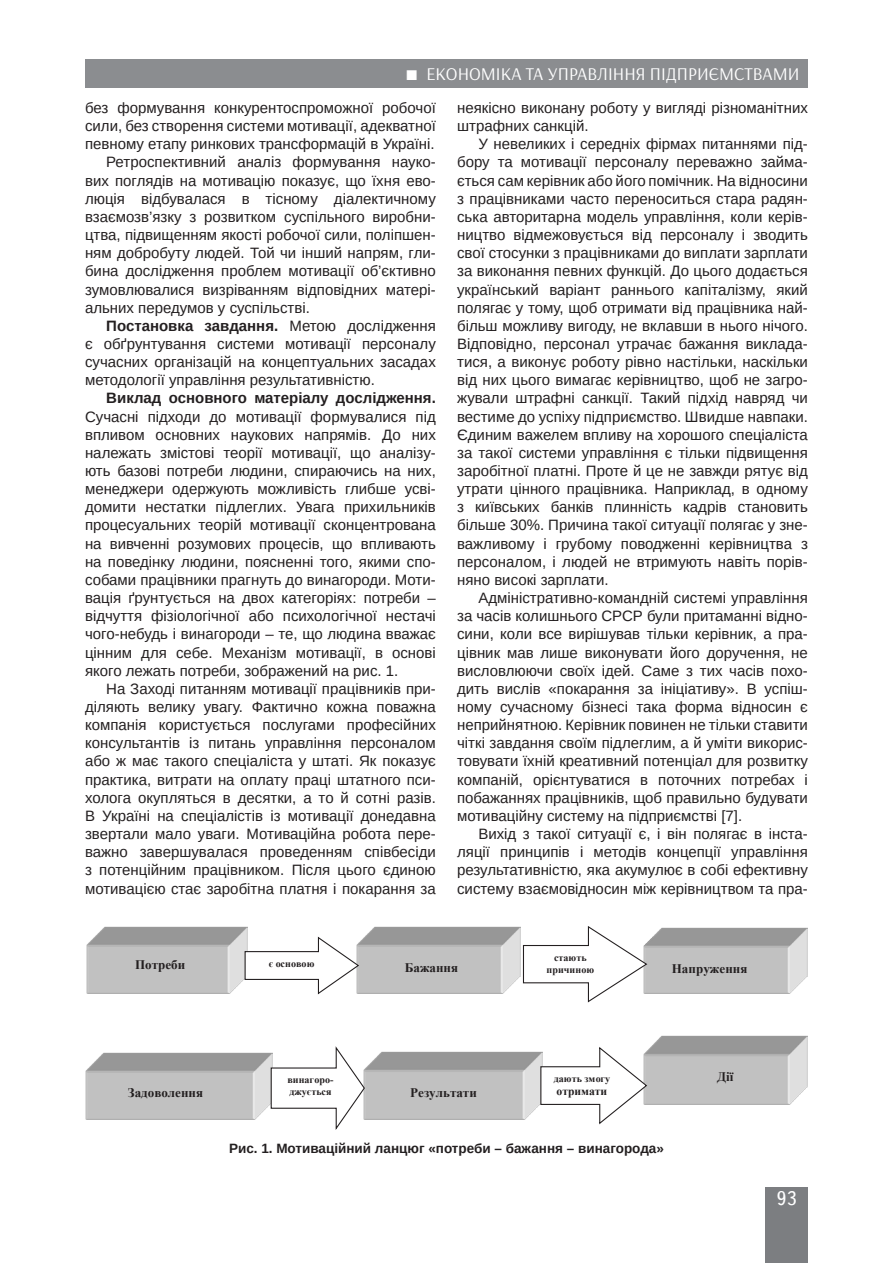
<style>
.page{position:relative;width:893px;height:1263px;background:#fff}
.page>*{position:absolute;margin:0;border:0;box-sizing:border-box;transform-origin:0 0}
.t1{font:19.5px "Ukrainian Text";color:#fff}
.t2{font:18px "Arsenal";color:#fff}
.Текст_основной_G{font:15px/18.1px "Arimo";color:#231f20;text-align:justify}
.Рисунок{font:700 13.5px "Arimo";color:#231f20}
.t3{font:700 13.05px "Times New Roman";color:#231f20}
.t4{font:700 11.7px "Times New Roman";letter-spacing:-.005em;color:#231f20}
.t5{font:700 10.05px/12px "Times New Roman";color:#231f20}
.s1{font-weight:700}
</style>
<div class="page">
<div style="left:765px;top:1187px;width:43px;height:76px;background:#7c7e81"></div>
<div style="left:85px;top:59px;width:723px;height:29px;background:#8b8d90"></div>
<svg style="left:105px;top:926px;width:416px;height:9px"></svg>
<img style="left:87px;top:927px;width:160px;height:67px">
<div style="left:88px;top:951px;width:140px;height:37px;background:#c1c1c1"></div>
<img style="left:85px;top:1053px;width:185px;height:67px">
<div style="left:86px;top:1077px;width:167px;height:36px;background:#c1c1c1"></div>
<img style="left:366px;top:1052px;width:174px;height:68px">
<div style="left:366px;top:1076px;width:157px;height:37px;background:#c1c1c1"></div>
<img style="left:356px;top:927px;width:165px;height:67px">
<div style="left:360px;top:951px;width:141px;height:37px;background:#c1c1c1"></div>
<img style="left:648px;top:1036px;width:160px;height:68px">
<div style="left:648px;top:1060px;width:140px;height:38px;background:#c1c1c1"></div>
<img style="left:648px;top:927px;width:160px;height:67px">
<div style="left:648px;top:952px;width:140px;height:36px;background:#c1c1c1"></div>
<svg style="left:244px;top:935px;width:116px;height:60px"></svg>
<img style="left:246px;top:957px;width:92px;height:17px">
<svg style="left:270px;top:1046px;width:96px;height:84px"></svg>
<img style="left:272px;top:1074px;width:78px;height:28px">
<svg style="left:540px;top:1047px;width:108px;height:78px"></svg>
<img style="left:541px;top:1072px;width:82px;height:27px">
<svg style="left:522px;top:926px;width:126px;height:77px"></svg>
<img style="left:524px;top:951px;width:93px;height:26px">
<p class="t2" style="left:426px;top:63px;width:375px">ЕКОНОМІКА ТА УПРАВЛІННЯ ПІДПРИЄМСТВАМИ</p>
<p class="Текст_основной_G" style="left:85px;top:99px;width:352px">без формування конкурентоспроможної робочої сили, без створення системи мотивації, адекватної певному етапу ринкових трансформацій в Україні.</p>
<p class="Текст_основной_G" style="left:85px;top:153px;width:352px;text-indent:21px">Ретроспективний аналіз формування науко&shy;вих поглядів на мотивацію показує, що їхня ево&shy;люція відбувалася в тісному діалектичному взаємозв’язку з розвитком суспільного виробни&shy;цтва, підвищенням якості робочої сили, поліпшен&shy;ням добробуту людей. Той чи інший напрям, гли&shy;бина дослідження проблем мотивації об’єктивно зумовлювалися визріванням відповідних матері&shy;альних передумов у суспільстві.</p>
<p class="Текст_основной_G" style="left:85px;top:317px;width:352px;text-indent:21px"><span class="s1">Постановка завдання.</span> Метою дослідження є обґрунтування системи мотивації персоналу сучасних організацій на концептуальних засадах методології управління результативністю.</p>
<p class="Текст_основной_G" style="left:85px;top:389px;width:352px;text-indent:21px"><span class="s1">Виклад основного матеріалу дослідження.<br></span>Сучасні підходи до мотивації формувалися під впливом основних наукових напрямів. До них належать змістові теорії мотивації, що аналізу&shy;ють базові потреби людини, спираючись на них, менеджери одержують можливість глибше усві&shy;домити нестатки підлеглих. Увага прихильників процесуальних теорій мотивації сконцентрована на вивченні розумових процесів, що впливають на поведінку людини, поясненні того, якими спо&shy;собами працівники прагнуть до винагороди. Моти&shy;вація ґрунтується на двох категоріях: потреби – відчуття фізіологічної або психологічної нестачі чого-небудь і винагороди – те, що людина вважає цінним для себе. Механізм мотивації, в основі якого лежать потреби, зображений на рис. 1.</p>
<p class="Текст_основной_G" style="left:85px;top:680px;width:352px;text-indent:21px">На Заході питанням мотивації працівників при&shy;діляють велику увагу. Фактично кожна поважна компанія користується послугами професійних консультантів із питань управління персоналом або ж має такого спеціаліста у штаті. Як показує практика, витрати на оплату праці штатного пси&shy;холога окупляться в десятки, а то й сотні разів.<br>В Україні на спеціалістів із мотивації донедавна звертали мало уваги. Мотиваційна робота пере&shy;важно завершувалася проведенням співбесіди з потенційним працівником. Після цього єдиною мотивацією стає заробітна платня і покарання за</p>
<p class="Текст_основной_G" style="left:457px;top:99px;width:352px">неякісно виконану роботу у вигляді різноманітних штрафних санкцій.</p>
<p class="Текст_основной_G" style="left:457px;top:135px;width:352px;text-indent:21px">У невеликих і середніх фірмах питаннями під&shy;бору та мотивації персоналу переважно займа&shy;ється сам керівник або його помічник. На відносини з працівниками часто переноситься стара радян&shy;ська авторитарна модель управління, коли керів&shy;ництво відмежовується від персоналу і зводить свої стосунки з працівниками до виплати зарплати за виконання певних функцій. До цього додається український варіант раннього капіталізму, який полягає у тому, щоб отримати від працівника най&shy;більш можливу вигоду, не вклавши в нього нічого.<br>Відповідно, персонал утрачає бажання виклада&shy;тися, а виконує роботу рівно настільки, наскільки від них цього вимагає керівництво, щоб не загро&shy;жували штрафні санкції. Такий підхід навряд чи вестиме до успіху підприємство. Швидше навпаки.<br>Єдиним важелем впливу на хорошого спеціаліста за такої системи управління є тільки підвищення заробітної платні. Проте й це не завжди рятує від утрати цінного працівника. Наприклад, в одному з київських банків плинність кадрів становить більше 30%. Причина такої ситуації полягає у зне&shy;важливому і грубому поводженні керівництва з персоналом, і людей не втримують навіть порів&shy;няно високі зарплати.</p>
<p class="Текст_основной_G" style="left:457px;top:589px;width:352px;text-indent:21px">Адміністративно-командній системі управління за часів колишнього СРСР були притаманні відно&shy;сини, коли все вирішував тільки керівник, а пра&shy;цівник мав лише виконувати його доручення, не висловлюючи своїх ідей. Саме з тих часів похо&shy;дить вислів «покарання за ініціативу». В успіш&shy;ному сучасному бізнесі така форма відносин є неприйнятною. Керівник повинен не тільки ставити чіткі завдання своїм підлеглим, а й уміти викорис&shy;товувати їхній креативний потенціал для розвитку компаній, орієнтуватися в поточних потребах і побажаннях працівників, щоб правильно будувати мотиваційну систему на підприємстві [7].</p>
<p class="Текст_основной_G" style="left:457px;top:825px;width:352px;text-indent:21px">Вихід з такої ситуації є, і він полягає в інста&shy;ляції принципів і методів концепції управління результативністю, яка акумулює в собі ефективну систему взаємовідносин між керівництвом та пра-</p>
<p class="t3" style="left:135px;top:955px;width:52px">Потреби</p>
<p class="t5" style="left:269px;top:957px;width:47px">є основою</p>
<p class="t3" style="left:405px;top:958px;width:55px">Бажання</p>
<p class="t5" style="left:547px;top:951px;width:49px;text-align:center">стають причиною</p>
<p class="t3" style="left:672px;top:959px;width:77px">Напруження</p>
<p class="t5" style="left:288px;top:1073px;width:47px">винагоро&shy;джується</p>
<p class="t5" style="left:554px;top:1072px;width:58px">дають змогу</p>
<p class="t3" style="left:128px;top:1083px;width:77px">Задоволення</p>
<p class="t3" style="left:410px;top:1083px;width:68px">Результати</p>
<p class="t4" style="left:556px;top:1083px;width:52px">отримати</p>
<p class="Рисунок" style="left:229px;top:1139px;width:436px">Рис. 1. Мотиваційний ланцюг «потреби – бажання – винагорода»</p>
<p class="t3" style="left:717px;top:1068px;width:18px">Дії</p>
<h1 class="t1" style="left:776px;top:1188px;width:22px">93</h1>
</div>
